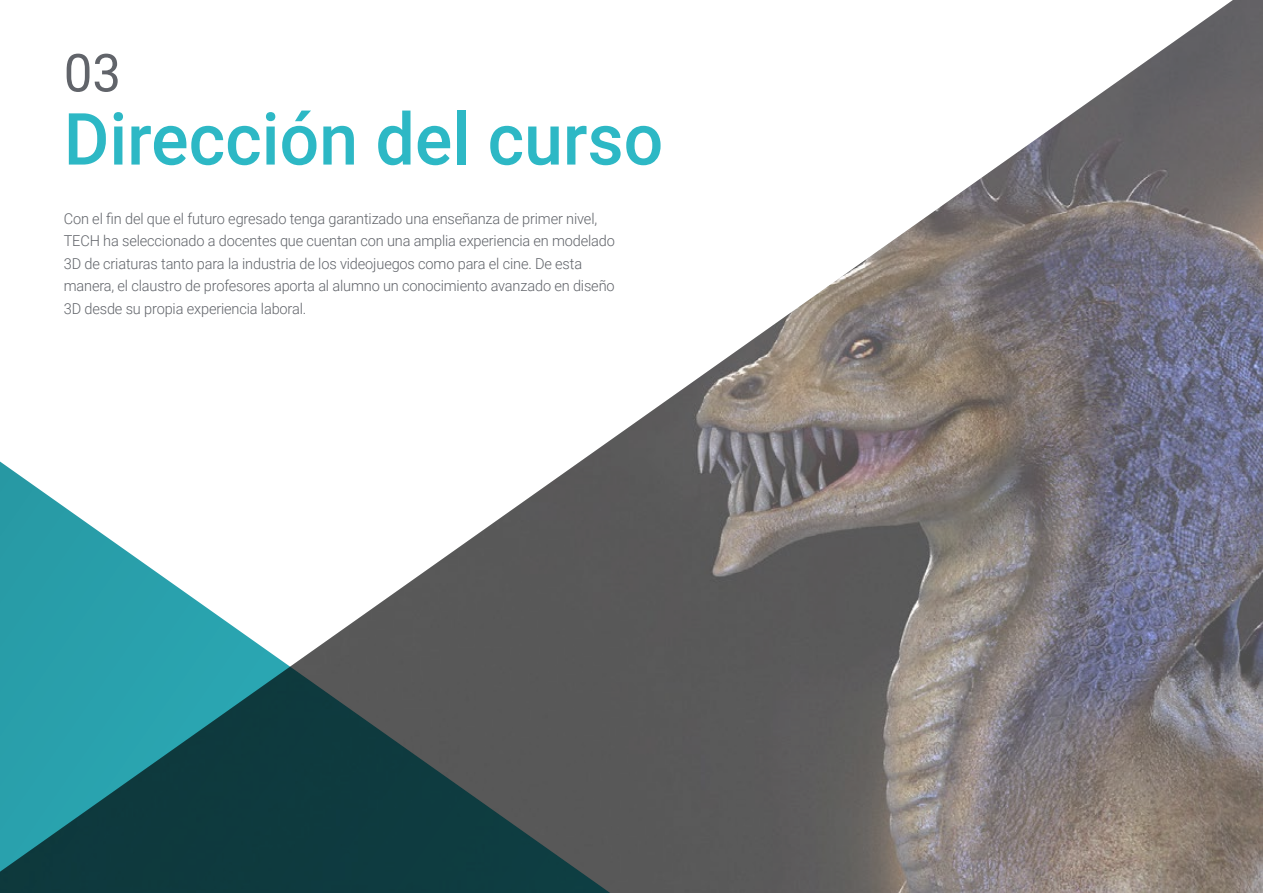
<style>
.page{position:relative;width:1263px;height:893px;background:#fff}
.page>*{position:absolute;margin:0;border:0;box-sizing:border-box;transform-origin:0 0}
.t1{font:500 72px "Roboto";color:#2db8c5}
.t2{font:52.5px "Roboto";color:#61646a}
.t3{font:300 15px/22.5px "Roboto";letter-spacing:-.01em;color:#61646a}
</style>
<div class="page">
<img style="left:602px;top:0;width:661px;height:893px">
<svg style="left:0;top:446px;width:640px;height:447px"></svg>
<h2 class="t2" style="left:64px;top:36px;width:59px">03</h2>
<h1 class="t1" style="left:64px;top:89px;width:601px">Dirección del curso</h1>
<p class="t3" style="left:64px;top:207px;width:553px">Con el fin del que el futuro egresado tenga garantizado una enseñanza de primer nivel, TECH ha seleccionado a docentes que cuentan con una amplia experiencia en modelado 3D de criaturas tanto para la industria de los videojuegos como para el cine. De esta manera, el claustro de profesores aporta al alumno un conocimiento avanzado en diseño 3D desde su propia experiencia laboral.</p>
</div>
